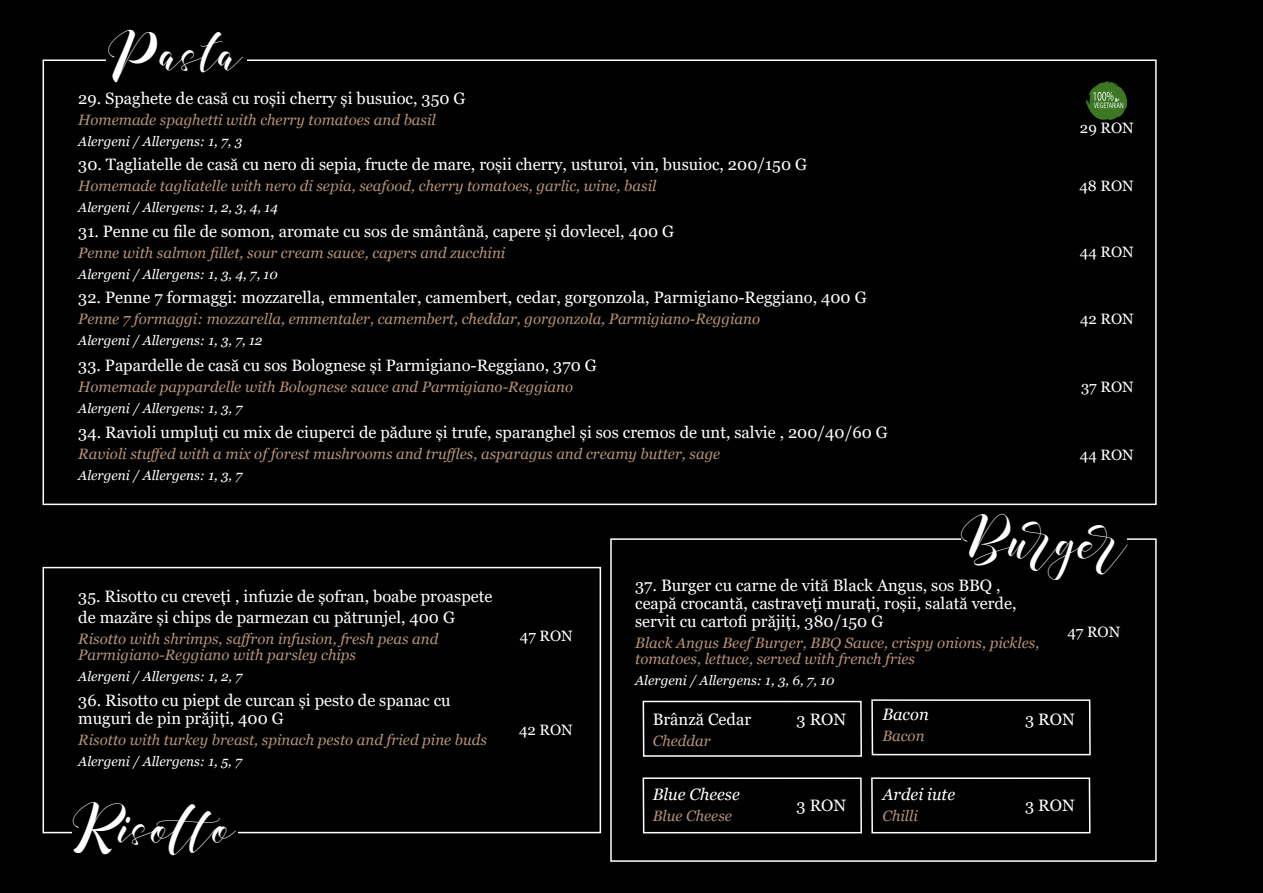
<style>
.page{position:relative;width:1263px;height:893px;background:#010101}
.page>*{position:absolute;margin:0;border:0;box-sizing:border-box;transform-origin:0 0}
.t1{font:39px "illusias";color:#fff}
.t2{font:16.5px/18px "Georgia";color:#fff}
.t3{font:italic 16.5px "Georgia";color:#fff}
.t4{font:italic 15px/16.5px "Georgia";color:#b39276}
.t5{font:15px "Georgia";color:#fff}
.t6{font:italic 13.5px "Georgia";color:#fff}
</style>
<div class="page">
<div style="left:610px;top:538px;width:547px;height:324px;border:2px solid #fff"></div>
<div style="left:643px;top:701px;width:219px;height:56px;border:2px solid #fff"></div>
<div style="left:643px;top:777px;width:219px;height:56px;border:2px solid #fff"></div>
<div style="left:871px;top:699px;width:220px;height:56px;border:2px solid #fff"></div>
<div style="left:961px;top:513px;width:165px;height:66px;background:#000001"></div>
<div style="left:871px;top:777px;width:219px;height:56px;border:2px solid #fff"></div>
<div style="left:43px;top:567px;width:558px;height:266px;border:2px solid #fff"></div>
<div style="left:72px;top:798px;width:166px;height:66px;background:#000001"></div>
<img style="left:1087px;top:81px;width:39px;height:38px">
<p class="t1" style="left:106px;top:33px;width:137px">Pasta</p>
<p class="t2" style="left:78px;top:89px;width:389px">29. Spaghete de casă cu roșii cherry și busuioc, 350 G</p>
<p class="t4" style="left:78px;top:111px;width:359px">Homemade spaghetti with cherry tomatoes and basil</p>
<p class="t6" style="left:78px;top:133px;width:165px">Alergeni / Allergens: 1, 7, 3</p>
<p class="t2" style="left:78px;top:156px;width:730px">30. Tagliatelle de casă cu nero di sepia, fructe de mare, roșii cherry, usturoi, vin, busuioc, 200/150 G</p>
<p class="t4" style="left:78px;top:178px;width:580px">Homemade tagliatelle with nero di sepia, seafood, cherry tomatoes, garlic, wine, basil</p>
<p class="t6" style="left:78px;top:199px;width:201px">Alergeni / Allergens: 1, 2, 3, 4, 14</p>
<p class="t2" style="left:78px;top:222px;width:597px">31. Penne cu file de somon, aromate cu sos de smântână, capere și dovlecel, 400 G</p>
<p class="t4" style="left:78px;top:244px;width:429px">Penne with salmon fillet, sour cream sauce, capers and zucchini</p>
<p class="t6" style="left:78px;top:266px;width:201px">Alergeni / Allergens: 1, 3, 4, 7, 10</p>
<p class="t2" style="left:78px;top:289px;width:790px">32. Penne 7 formaggi: mozzarella, emmentaler, camembert, cedar, gorgonzola, Parmigiano-Reggiano, 400 G</p>
<p class="t4" style="left:78px;top:311px;width:683px">Penne 7 formaggi: mozzarella, emmentaler, camembert, cheddar, gorgonzola, Parmigiano-Reggiano</p>
<p class="t6" style="left:78px;top:332px;width:186px">Alergeni / Allergens: 1, 3, 7, 12</p>
<p class="t2" style="left:78px;top:357px;width:520px">33. Papardelle de casă cu sos Bolognese și Parmigiano-Reggiano, 370 G</p>
<p class="t4" style="left:78px;top:379px;width:496px">Homemade pappardelle with Bolognese sauce and Parmigiano-Reggiano</p>
<p class="t6" style="left:78px;top:400px;width:165px">Alergeni / Allergens: 1, 3, 7</p>
<p class="t2" style="left:78px;top:424px;width:811px">34. Ravioli umpluți cu mix de ciuperci de pădure și trufe, sparanghel și sos cremos de unt, salvie , 200/40/60 G</p>
<p class="t4" style="left:78px;top:446px;width:644px">Ravioli stuffed with a mix of forest mushrooms and truffles, asparagus and creamy butter, sage</p>
<p class="t6" style="left:78px;top:467px;width:165px">Alergeni / Allergens: 1, 3, 7</p>
<p class="t5" style="left:1080px;top:119px;width:55px">29 RON</p>
<p class="t5" style="left:1079px;top:176px;width:56px">48 RON</p>
<p class="t5" style="left:1080px;top:243px;width:55px">44 RON</p>
<p class="t5" style="left:1080px;top:310px;width:55px">42 RON</p>
<p class="t5" style="left:1081px;top:378px;width:54px">37 RON</p>
<p class="t5" style="left:1080px;top:445px;width:55px">44 RON</p>
<p class="t2" style="left:78px;top:586px;width:416px;line-height:21px">35. Risotto cu creveți , infuzie de șofran, boabe proaspete de mazăre și chips de parmezan cu pătrunjel, 400 G</p>
<p class="t4" style="left:78px;top:630px;width:361px">Risotto with shrimps, saffron infusion, fresh peas and</p>
<p class="t4" style="left:78px;top:647px;width:279px">Parmigiano-Reggiano with parsley chips</p>
<p class="t6" style="left:78px;top:668px;width:165px">Alergeni / Allergens: 1, 2, 7</p>
<p class="t2" style="left:78px;top:691px;width:374px">36. Risotto cu piept de curcan și pesto de spanac cu</p>
<p class="t2" style="left:78px;top:709px;width:207px">muguri de pin prăjiți, 400 G</p>
<p class="t4" style="left:78px;top:731px;width:410px">Risotto with turkey breast, spinach pesto and fried pine buds</p>
<p class="t6" style="left:78px;top:753px;width:165px">Alergeni / Allergens: 1, 5, 7</p>
<p class="t1" style="left:72px;top:807px;width:166px">Risotto</p>
<p class="t5" style="left:520px;top:627px;width:54px">47 RON</p>
<p class="t5" style="left:519px;top:721px;width:55px">42 RON</p>
<p class="t1" style="left:961px;top:522px;width:172px">Burger</p>
<p class="t2" style="left:635px;top:576px;width:383px">37. Burger cu carne de vită Black Angus, sos BBQ , ceapă crocantă, castraveți murați, roșii, salată verde, servit cu cartofi prăjiți, 380/150 G</p>
<p class="t4" style="left:635px;top:634px;width:406px">Black Angus Beef Burger, BBQ Sauce, crispy onions, pickles, tomatoes, lettuce, served with french fries</p>
<p class="t6" style="left:635px;top:672px;width:201px">Alergeni / Allergens: 1, 3, 6, 7, 10</p>
<p class="t5" style="left:1067px;top:623px;width:54px">47 RON</p>
<p class="t2" style="left:653px;top:711px;width:100px">Brânză Cedar</p>
<p class="t4" style="left:653px;top:733px;width:59px">Cheddar</p>
<p class="t3" style="left:653px;top:784px;width:89px">Blue Cheese</p>
<p class="t4" style="left:653px;top:808px;width:81px">Blue Cheese</p>
<p class="t2" style="left:797px;top:711px;width:51px">3 RON</p>
<p class="t2" style="left:797px;top:796px;width:51px">3 RON</p>
<p class="t3" style="left:882px;top:704px;width:48px">Bacon</p>
<p class="t2" style="left:1025px;top:711px;width:51px">3 RON</p>
<p class="t4" style="left:882px;top:728px;width:44px">Bacon</p>
<p class="t3" style="left:882px;top:784px;width:74px">Ardei iute</p>
<p class="t4" style="left:882px;top:808px;width:37px">Chilli</p>
<p class="t2" style="left:1025px;top:796px;width:51px">3 RON</p>
</div>
